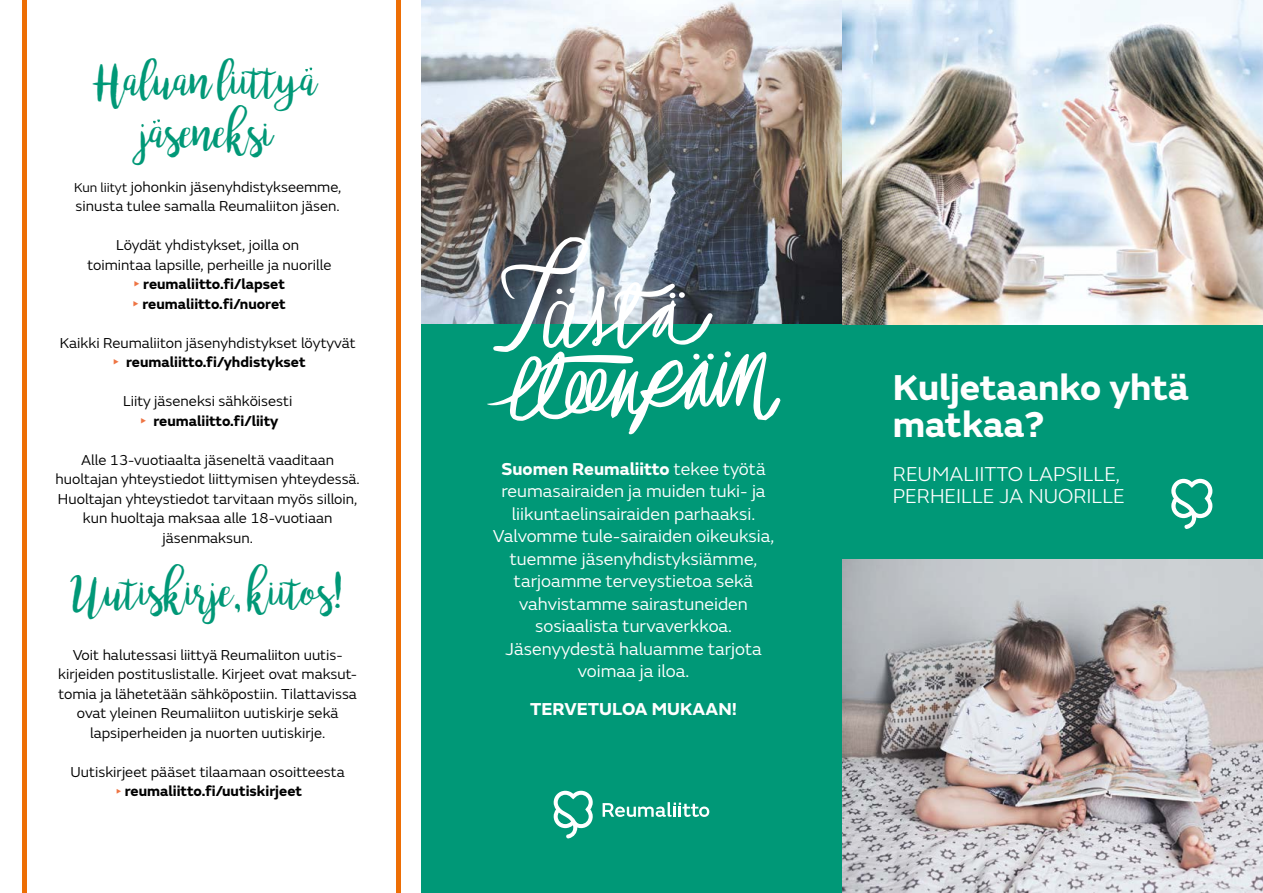
<style>
.page{position:relative;width:1263px;height:893px;background:#fff}
.page>*{position:absolute;margin:0;border:0;box-sizing:border-box;transform-origin:0 0}
.Leipis_musta_tavutus{font:45px/52.5px "bromello";color:#009877;text-align:center}
.t1{font:700 37.5px/37.5px "FS Emeric";color:#fff}
.Alaotsikko_vihrea{font:300 21px/22.5px "FS Emeric";color:#fff}
.Leipis_valkoinen{font:18px/22.5px "FS Emeric";color:#fff;text-align:center}
.Leipis_valkoinen-2{font:700 18px "FS Emeric";color:#fff}
.Leipis_musta{font:15px/19.5px "FS Emeric";color:#000;text-align:center}
.s1{font-size:13.5px}
.s2{color:#ee7544}
.s3{font-weight:700}
</style>
<div class="page">
<div style="left:421px;top:0;width:842px;height:893px;background:#009877"></div>
<img style="left:421px;top:0;width:842px;height:324px">
<img style="left:842px;top:560px;width:421px;height:333px">
<svg style="left:487px;top:237px;width:293px;height:197px"></svg>
<svg style="left:603px;top:802px;width:106px;height:15px"></svg>
<svg style="left:554px;top:791px;width:39px;height:48px"></svg>
<div style="left:396px;top:0;width:5px;height:893px;background:#ed6e04"></div>
<div style="left:22px;top:0;width:5px;height:893px;background:#ed6e04"></div>
<svg style="left:153px;top:119px;width:7px;height:4px"></svg>
<svg style="left:305px;top:68px;width:7px;height:4px"></svg>
<svg style="left:1171px;top:479px;width:41px;height:50px"></svg>
<p class="Leipis_musta_tavutus" style="left:96px;top:58px;width:223px">Haluan liittya jaseneksi</p>
<p class="Leipis_musta" style="left:74px;top:176px;width:269px;text-align:left"><span class="s1">Kun liityt</span> johonkin jäsenyhdistykseemme, sinusta tulee samalla Reumaliiton jäsen.</p>
<p class="Leipis_musta" style="left:88px;top:235px;width:245px">Löydät yhdistykset, joilla on toimintaa lapsille, perheille ja nuorille <span class="s2">▸</span><span class="s3">reumaliitto.fi/lapset </span><span class="s2">▸</span><span class="s3">reumaliitto.fi/nuoret</span></p>
<p class="Leipis_musta" style="left:60px;top:332px;width:297px">Kaikki Reumaliiton jäsenyhdistykset löytyvät <span class="s2">▸</span> <span class="s3">reumaliitto.fi/yhdistykset</span></p>
<p class="Leipis_musta" style="left:123px;top:391px;width:171px">Liity jäseneksi sähköisesti <span class="s2">▸</span> <span class="s3">reumaliitto.fi/liity</span></p>
<p class="Leipis_musta" style="left:56px;top:449px;width:306px">Alle 13-vuotiaalta jäseneltä vaaditaan huoltajan yhteystiedot liittymisen yhteydessä.<br>Huoltajan yhteystiedot tarvitaan myös silloin, kun huoltaja maksaa alle 18-vuotiaan jäsenmaksun.</p>
<p class="Leipis_musta_tavutus" style="left:73px;top:570px;width:271px">Uutiskirje, kiitos!</p>
<p class="Leipis_musta" style="left:58px;top:644px;width:300px">Voit halutessasi liittyä Reumaliiton uutis&shy;kirjeiden postituslistalle. Kirjeet ovat maksut&shy;tomia ja lähetetään sähköpostiin. Tilattavissa ovat yleinen Reumaliiton uutiskirje sekä lapsiperheiden ja nuorten uutiskirje.</p>
<p class="Leipis_musta" style="left:71px;top:761px;width:276px">Uutiskirjeet pääset tilaamaan osoitteesta <span class="s2">▸</span><span class="s3">reumaliitto.fi/uutiskirjeet</span></p>
<p class="Leipis_valkoinen" style="left:493px;top:457px;width:283px"><span class="s3">Suomen Reumaliitto</span> tekee työtä reumasairaiden ja muiden tuki- ja liikuntaelinsairaiden parhaaksi.<br>Valvomme tule-sairaiden oikeuksia, tuemme jäsenyhdistyksiämme, tarjoamme terveystietoa sekä vahvistamme sairastuneiden sosiaalista turvaverkkoa.<br>Jäsenyydestä haluamme tarjota voimaa ja iloa.</p>
<p class="Leipis_valkoinen-2" style="left:530px;top:695px;width:208px">TERVETULOA MUKAAN!</p>
<p class="t1" style="left:893px;top:365px;width:297px">Kuljetaanko yhtä matkaa?</p>
<p class="Alaotsikko_vihrea" style="left:893px;top:462px;width:233px">REUMALIITTO LAPSILLE,<br>PERHEILLE JA NUORILLE</p>
</div>
